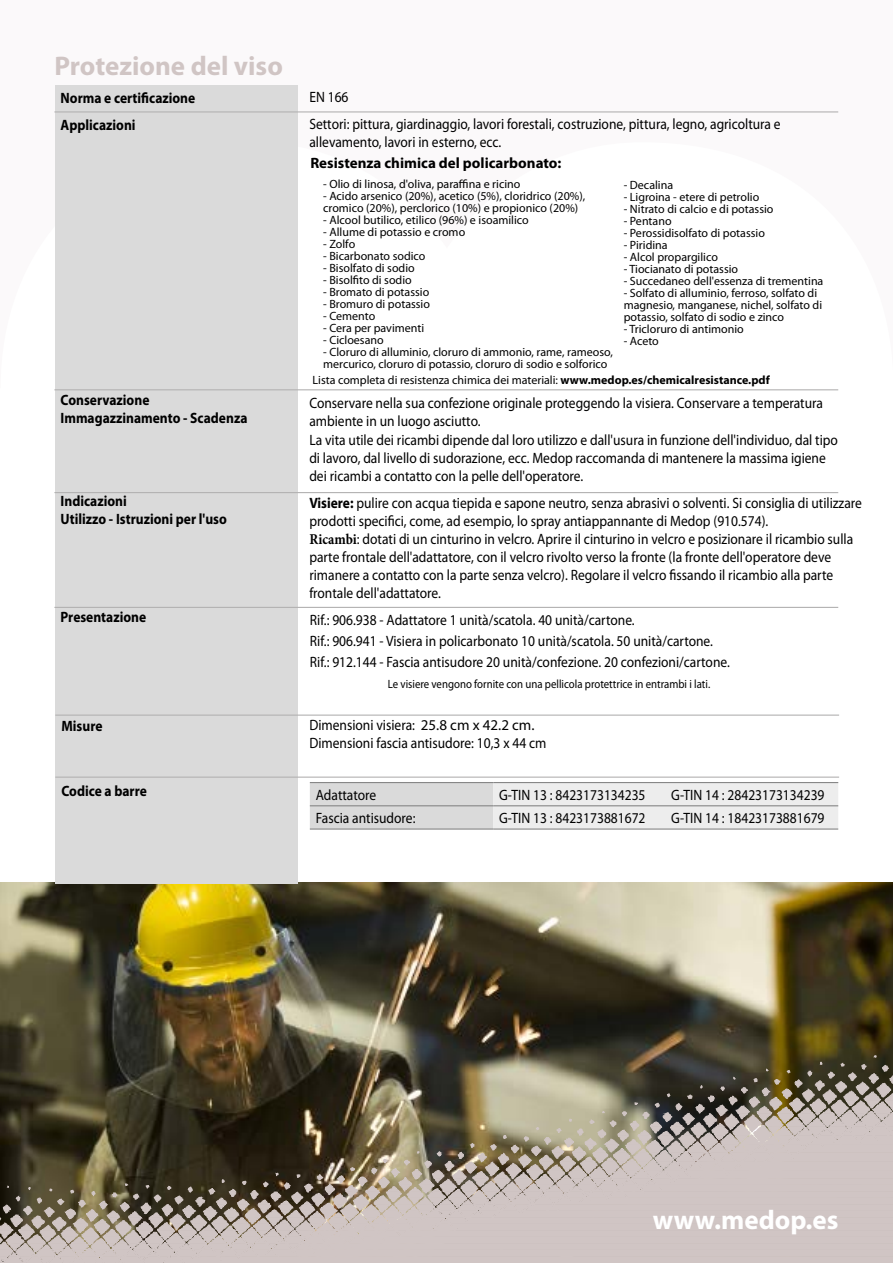
<style>
.page{position:relative;width:893px;height:1263px;background:#fff}
.page>*{position:absolute;margin:0;border:0;box-sizing:border-box;transform-origin:0 0}
.t1{font:700 27px "Myriad Pro";color:#d0c5c4}
.t2{font:700 27px "Myriad Pro";color:#fff}
.t3{font:15px/18px "Myriad Pro";color:#000;scale:.9 1}
.t4{font:700 15px/18px "Myriad Pro";color:#000;scale:.9 1}
.t5{font:700 15px "Myriad Pro";color:#000}
.t6{font:12px/12px "Myriad Pro";color:#000}
.t7{font:12px "Myriad Pro";color:#000;scale:.9 1}
.s1{font-weight:700}
.s2{font-family:"Minion Pro";font-weight:700}
</style>
<div class="page">
<img style="left:0;top:883px;width:893px;height:172px">
<svg style="left:0;top:1055px;width:893px;height:208px;background:#8c8377"></svg>
<div style="left:55px;top:85px;width:243px;height:798px;background:#dadada"></div>
<hr style="left:54px;top:111px;width:784px;height:1px;background:#b3b2b2">
<hr style="left:54px;top:389px;width:784px;height:1px;background:#b3b2b2">
<hr style="left:54px;top:492px;width:784px;height:1px;background:#b3b2b2">
<hr style="left:54px;top:607px;width:784px;height:1px;background:#b3b2b2">
<hr style="left:55px;top:776px;width:784px;height:2px;background:#b3b2b2">
<hr style="left:55px;top:714px;width:784px;height:2px;background:#b3b2b2">
<svg style="left:310px;top:783px;width:528px;height:45px;background:#e5e5e5"></svg>
<hr style="left:310px;top:782px;width:183px;height:1px;background:#878787">
<hr style="left:493px;top:782px;width:345px;height:1px;background:#878787">
<hr style="left:310px;top:805px;width:183px;height:1px;background:#878787">
<hr style="left:493px;top:805px;width:345px;height:1px;background:#878787">
<hr style="left:310px;top:828px;width:183px;height:2px;background:#878787">
<hr style="left:493px;top:828px;width:345px;height:2px;background:#878787">
<h1 class="t1" style="left:54px;top:50px;width:230px">Protezione del viso</h1>
<p class="t4" style="left:61px;top:85px;width:151px;line-height:26.7px">Norma e certificazione<br>Applicazioni</p>
<p class="t4" style="left:61px;top:391px;width:209px">Conservazione<br>Immagazzinamento - Scadenza</p>
<p class="t4" style="left:61px;top:492px;width:186px">Indicazioni<br>Utilizzo - Istruzioni per l'uso</p>
<p class="t4" style="left:61px;top:608px;width:97px">Presentazione</p>
<p class="t4" style="left:61px;top:717px;width:47px">Misure</p>
<p class="t4" style="left:61px;top:782px;width:96px">Codice a barre</p>
<p class="t3" style="left:309px;top:84px;width:525px;line-height:26.4px">EN 166<br>Settori: pittura, giardinaggio, lavori forestali, costruzione, pittura, legno, agricoltura e</p>
<p class="t3" style="left:309px;top:133px;width:215px">allevamento, lavori in esterno, ecc.</p>
<p class="t5" style="left:310px;top:154px;width:253px">Resistenza chimica del policarbonato:</p>
<p class="t6" style="left:323px;top:178px;width:199px">- Olio di linosa, d'oliva, paraffina e ricino</p>
<p class="t6" style="left:323px;top:190px;width:264px">- Acido arsenico (20%), acetico (5%), cloridrico (20%), cromico (20%), perclorico (10%) e propionico (20%)</p>
<p class="t6" style="left:323px;top:214px;width:207px">- Alcool butilico, etilico (96%) e isoamilico</p>
<p class="t6" style="left:323px;top:226px;width:144px">- Allume di potassio e cromo</p>
<p class="t6" style="left:323px;top:238px;width:34px">- Zolfo</p>
<p class="t6" style="left:323px;top:250px;width:104px">- Bicarbonato sodico</p>
<p class="t6" style="left:323px;top:262px;width:93px">- Bisolfato di sodio</p>
<p class="t6" style="left:323px;top:274px;width:90px">- Bisolfito di sodio</p>
<p class="t6" style="left:323px;top:286px;width:108px">- Bromato di potassio</p>
<p class="t6" style="left:323px;top:298px;width:108px">- Bromuro di potassio</p>
<p class="t6" style="left:323px;top:310px;width:54px">- Cemento</p>
<p class="t6" style="left:323px;top:322px;width:103px">- Cera per pavimenti</p>
<p class="t6" style="left:323px;top:334px;width:62px">- Cicloesano</p>
<p class="t6" style="left:323px;top:346px;width:291px">- Cloruro di alluminio, cloruro di ammonio, rame, rameoso, mercurico, cloruro di potassio, cloruro di sodio e solforico</p>
<p class="t6" style="left:624px;top:179px;width:51px">- Decalina</p>
<p class="t6" style="left:624px;top:191px;width:137px">- Ligroina - etere di petrolio</p>
<p class="t6" style="left:624px;top:203px;width:151px">- Nitrato di calcio e di potassio</p>
<p class="t6" style="left:624px;top:215px;width:49px">- Pentano</p>
<p class="t6" style="left:624px;top:227px;width:143px">- Perossidisolfato di potassio</p>
<p class="t6" style="left:624px;top:239px;width:46px">- Piridina</p>
<p class="t6" style="left:624px;top:251px;width:96px">- Alcol propargilico</p>
<p class="t6" style="left:624px;top:263px;width:116px">- Tiocianato di potassio</p>
<p class="t6" style="left:624px;top:275px;width:201px">- Succedaneo dell'essenza di trementina</p>
<p class="t6" style="left:624px;top:287px;width:200px">- Solfato di alluminio, ferroso, solfato di magnesio, manganese, nichel, solfato di potassio, solfato di sodio e zinco</p>
<p class="t6" style="left:624px;top:323px;width:122px">- Tricloruro di antimonio</p>
<p class="t6" style="left:624px;top:335px;width:37px">- Aceto</p>
<p class="t6" style="left:313px;top:375px;width:459px">Lista completa di resistenza chimica dei materiali: <span class="s1">www.medop.es/chemicalresistance.pdf</span></p>
<p class="t3" style="left:309px;top:395px;width:589px">Conservare nella sua confezione originale proteggendo la visiera. Conservare a temperatura ambiente in un luogo asciutto.<br>La vita utile dei ricambi dipende dal loro utilizzo e dall'usura in funzione dell'individuo, dal tipo di lavoro, dal livello di sudorazione, ecc. Medop raccomanda di mantenere la massima igiene dei ricambi a contatto con la pelle dell'operatore.</p>
<p class="t3" style="left:309px;top:495px;width:615px"><span class="s1">Visiere:</span> pulire con acqua tiepida e sapone neutro, senza abrasivi o solventi. Si consiglia di utilizzare prodotti specifici, come, ad esempio, lo spray antiappannante di Medop (910.574).<br><span class="s2">Ricambi</span>: dotati di un cinturino in velcro. Aprire il cinturino in velcro e posizionare il ricambio sulla parte frontale dell'adattatore, con il velcro rivolto verso la fronte (la fronte dell'operatore deve rimanere a contatto con la parte senza velcro). Regolare il velcro fissando il ricambio alla parte frontale dell'adattatore.</p>
<p class="t3" style="left:310px;top:609px;width:468px;line-height:21px">Rif.: 906.938 - Adattatore 1 unità/scatola. 40 unità/cartone.<br>Rif.: 906.941 - Visiera in policarbonato 10 unità/scatola. 50 unità/cartone.<br>Rif.: 912.144 - Fascia antisudore 20 unità/confezione. 20 confezioni/cartone.</p>
<p class="t7" style="left:388px;top:677px;width:360px">Le visiere vengono fornite con una pellicola protettrice in entrambi i lati.</p>
<p class="t3" style="left:309px;top:716px;width:265px">Dimensioni visiera: 25.8 cm x 42.2 cm.<br>Dimensioni fascia antisudore: 10,3 x 44 cm</p>
<p class="t3" style="left:316px;top:786px;width:69px">Adattatore</p>
<p class="t3" style="left:499px;top:786px;width:164px">G-TIN 13 : 8423173134235</p>
<p class="t3" style="left:671px;top:786px;width:172px">G-TIN 14 : 28423173134239</p>
<p class="t3" style="left:316px;top:809px;width:112px">Fascia antisudore:</p>
<p class="t3" style="left:499px;top:809px;width:164px">G-TIN 13 : 8423173881672</p>
<p class="t3" style="left:671px;top:809px;width:172px">G-TIN 14 : 18423173881679</p>
<h1 class="t2" style="left:653px;top:1205px;width:187px">www.medop.es</h1>
</div>
